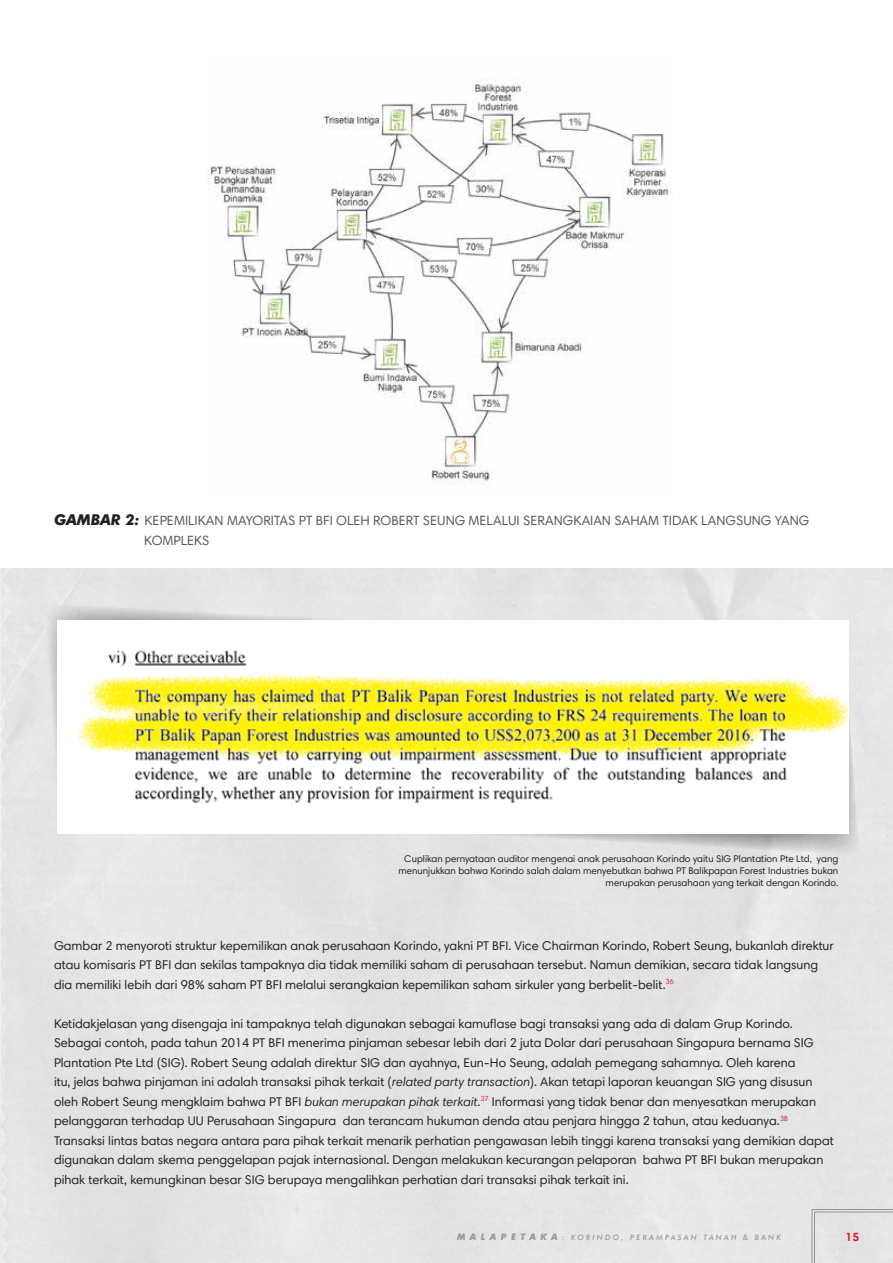
<style>
.page{position:relative;width:893px;height:1263px;background:#fff}
.page>*{position:absolute;margin:0;border:0;box-sizing:border-box;transform-origin:0 0}
.t1{font:13.5px/19.5px "Harmonia Sans Std";color:#58595b}
.t2{font:12.75px/19.5px "Harmonia Sans Std";color:#231f20}
.t3{font:700 12px "Harmonia Sans Std";color:#d2232a}
.t4{font:9.75px/12px "Harmonia Sans Std";color:#231f20;text-align:right}
.t5{font:italic 500 7.5px "Futura BT";letter-spacing:.3em;color:#949698}
.s1{font-family:"Futura BT";font-weight:700;font-style:italic;font-size:15px;color:#231f20}
.s2{font-style:italic}
.s3{font-weight:700;font-size:9px}
</style>
<div class="page">
<svg style="left:0;top:568px;width:4px;height:551px;background:#e7e8e9"></svg>
<svg style="left:811px;top:1209px;width:82px;height:54px;background:#dedfe0"></svg>
<svg style="left:42px;top:603px;width:817px;height:252px;background:#dfe0e0"></svg>
<img style="left:58px;top:621px;width:790px;height:212px">
<img style="left:208px;top:78px;width:464px;height:407px">
<p class="t1" style="left:144px;top:511px;width:667px;text-indent:-90px"><span class="s1">GAMBAR 2:</span> KEPEMILIKAN MAYORITAS PT BFI OLEH ROBERT SEUNG MELALUI SERANGKAIAN SAHAM TIDAK LANGSUNG YANG<br>KOMPLEKS</p>
<p class="t4" style="left:398px;top:852px;width:441px">Cuplikan pernyataan auditor mengenai anak perusahaan Korindo yaitu SIG Plantation Pte Ltd, yang menunjukkan bahwa Korindo salah dalam menyebutkan bahwa PT Balikpapan Forest Industries bukan merupakan perusahaan yang terkait dengan Korindo.</p>
<p class="t2" style="left:54px;top:935px;width:781px">Gambar 2 menyoroti struktur kepemilikan anak perusahaan Korindo, yakni PT BFI. Vice Chairman Korindo, Robert Seung, bukanlah direktur atau komisaris PT BFI dan sekilas tampaknya dia tidak memiliki saham di perusahaan tersebut. Namun demikian, secara tidak langsung dia memiliki lebih dari 98% saham PT BFI melalui serangkaian kepemilikan saham sirkuler yang berbelit-belit.<sup>36</sup></p>
<p class="t2" style="left:54px;top:1013px;width:781px">Ketidakjelasan yang disengaja ini tampaknya telah digunakan sebagai kamuflase bagi transaksi yang ada di dalam Grup Korindo.<br>Sebagai contoh, pada tahun 2014 PT BFI menerima pinjaman sebesar lebih dari 2 juta Dolar dari perusahaan Singapura bernama SIG Plantation Pte Ltd (SIG). Robert Seung adalah direktur SIG dan ayahnya, Eun-Ho Seung, adalah pemegang sahamnya. Oleh karena<br>itu, jelas bahwa pinjaman ini adalah transaksi pihak terkait (<span class="s2">related party transaction</span>). Akan tetapi laporan keuangan SIG yang disusun oleh Robert Seung mengklaim bahwa PT BFI <span class="s2">bukan merupakan pihak terkait</span>.<sup>37</sup> Informasi yang tidak benar dan menyesatkan merupakan pelanggaran terhadap UU Perusahaan Singapura dan terancam hukuman denda atau penjara hingga 2 tahun, atau keduanya.<sup>38<br></sup>Transaksi lintas batas negara antara para pihak terkait menarik perhatian pengawasan lebih tinggi karena transaksi yang demikian dapat digunakan dalam skema penggelapan pajak internasional. Dengan melakukan kecurangan pelaporan bahwa PT BFI bukan merupakan pihak terkait, kemungkinan besar SIG berupaya mengalihkan perhatian dari transaksi pihak terkait ini.</p>
<p class="t5" style="left:457px;top:1232px;width:325px"><span class="s3">M A L A P E TA KA</span> : KORINDO, PERAMPASAN TANAH &amp; BANK</p>
<p class="t3" style="left:845px;top:1229px;width:15px">15</p>
</div>
